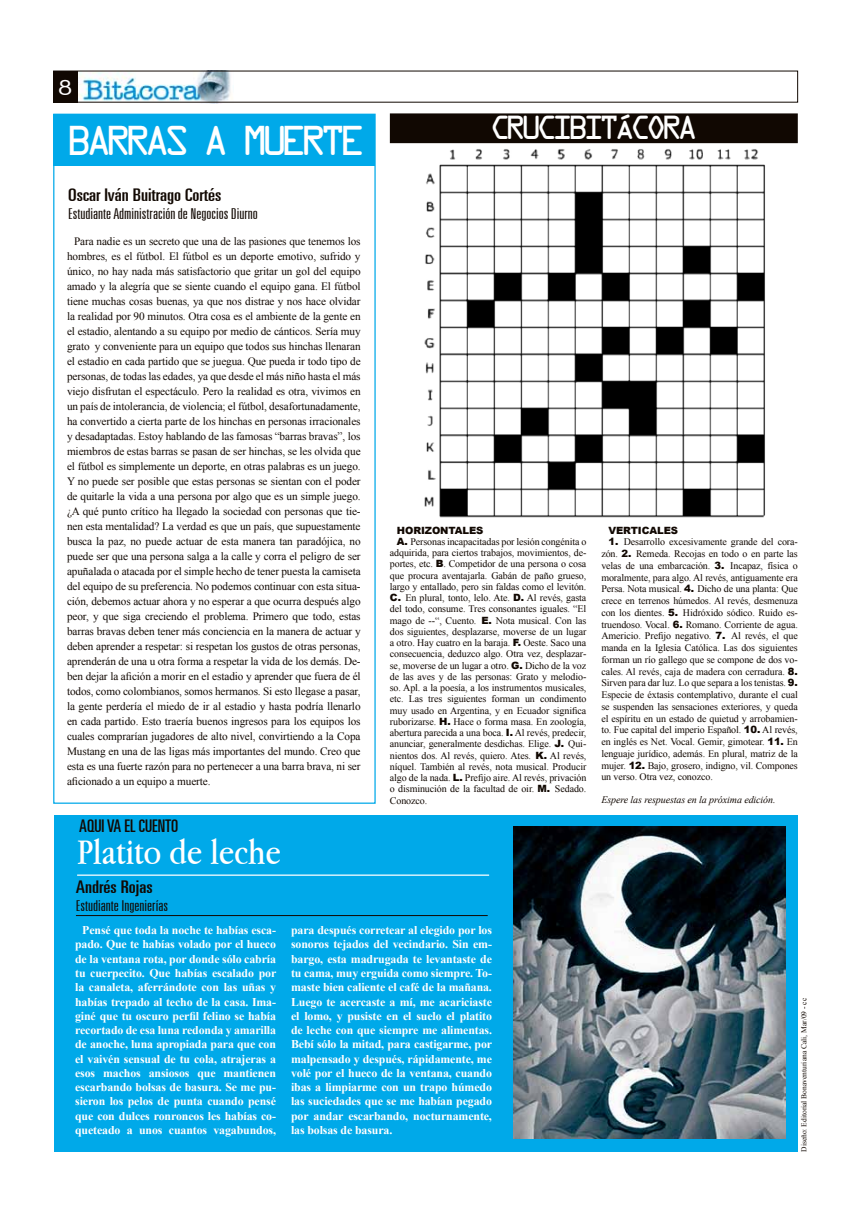
<style>
.page{position:relative;width:851px;height:1205px;background:#fff}
.page>*{position:absolute;margin:0;border:0;box-sizing:border-box;transform-origin:0 0}
.t1{font:37.5px "Apple Garamond";color:#fff}
.t2{font:37.5px "OCRA Std";color:#fff}
.t3{font:30px "OCRA Std";letter-spacing:-.2em;color:#fff}
.t4{font:500 22.5px "Amer Typewriter IT Cby BT";color:#fff}
.t5{font:ultra-condensed 17.5px "Univers";color:#110802;scale:1.2 1}
.t6{font:ultra-condensed 17.5px "Univers";color:#110802}
.t7{font:300 ultra-condensed 15px "Univers";color:#110802;scale:1.2 1}
.t8{font:700 11.88px/14.2px "Times New Roman";letter-spacing:-.01em;color:#fff;text-align:center}
.t9{font:11.25px/15px "Times New Roman";letter-spacing:-.01em;color:#110802;text-align:justify}
.t10{font:10px/11.2px "Times New Roman";letter-spacing:-.01em;color:#110802;text-align:justify}
.t11{font:italic 10px "Times New Roman";letter-spacing:-.01em;color:#110802}
.t12{font:900 10px "Arial";letter-spacing:-.01em;color:#110802}
.t13{font:7.5px "Times New Roman";color:#110802}
.s1{font-family:"Arial";font-weight:900}
</style>
<div class="page">
<div style="left:390px;top:114px;width:407px;height:29px;background:#110802"></div>
<div style="left:390px;top:113px;width:407px;height:30px;border:1px solid #110802"></div>
<div style="left:54px;top:114px;width:321px;height:52px;background:#00a9e9"></div>
<div style="left:54px;top:815px;width:743px;height:336px;background:#00a9e9"></div>
<img style="left:424px;top:149px;width:341px;height:368px">
<img style="left:513px;top:827px;width:272px;height:311px">
<hr style="left:77px;top:874px;width:412px;height:2px;background:#fff">
<hr style="left:76px;top:915px;width:411px;height:1px;background:#110802">
<img style="left:78px;top:73px;width:155px;height:30px">
<div style="left:53px;top:71px;width:25px;height:31px;background:#110802"></div>
<h3 class="t4" style="left:58px;top:73px;width:16px">8</h3>
<h1 class="t2" style="left:66px;top:124px;width:40px">BARRA</h1>
<h1 class="t2" style="left:163px;top:124px;width:138px">S A MUERTE</h1>
<h3 class="t5" style="left:68px;top:185px;width:129px">Oscar Iván Buitrago Cortés</h3>
<h3 class="t7" style="left:68px;top:206px;width:159px">Estudiante Administración de Negocios Diurno</h3>
<p class="t9" style="left:67px;top:233px;width:295px;text-indent:7px">Para nadie es un secreto que una de las pasiones que tenemos los hombres, es el fútbol. El fútbol es un deporte emotivo, sufrido y único, no hay nada más satisfactorio que gritar un gol del equipo amado y la alegría que se siente cuando el equipo gana. El fútbol tiene muchas cosas buenas, ya que nos distrae y nos hace olvidar la realidad por 90 minutos. Otra cosa es el ambiente de la gente en el estadio, alentando a su equipo por medio de cánticos. Sería muy grato y conveniente para un equipo que todos sus hinchas llenaran el estadio en cada partido que se juegua. Que pueda ir todo tipo de personas, de todas las edades, ya que desde el más niño hasta el más viejo disfrutan el espectáculo. Pero la realidad es otra, vivimos en un país de intolerancia, de violencia; el fútbol, desafortunadamente, ha convertido a cierta parte de los hinchas en personas irracionales y desadaptadas. Estoy hablando de las famosas “barras bravas”, los miembros de estas barras se pasan de ser hinchas, se les olvida que el fútbol es simplemente un deporte, en otras palabras es un juego.<br>Y no puede ser posible que estas personas se sientan con el poder de quitarle la vida a una persona por algo que es un simple juego. ¿A qué punto crítico ha llegado la sociedad con personas que tie&shy;nen esta mentalidad? La verdad es que un país, que supuestamente busca la paz, no puede actuar de esta manera tan paradójica, no puede ser que una persona salga a la calle y corra el peligro de ser apuñalada o atacada por el simple hecho de tener puesta la camiseta del equipo de su preferencia. No podemos continuar con esta situa&shy;ción, debemos actuar ahora y no esperar a que ocurra después algo peor, y que siga creciendo el problema. Primero que todo, estas barras bravas deben tener más conciencia en la manera de actuar y deben aprender a respetar: si respetan los gustos de otras personas, aprenderán de una u otra forma a respetar la vida de los demás. De&shy;ben dejar la afición a morir en el estadio y aprender que fuera de él todos, como colombianos, somos hermanos. Si esto llegase a pasar, la gente perdería el miedo de ir al estadio y hasta podría llenarlo en cada partido. Esto traería buenos ingresos para los equipos los cuales comprarían jugadores de alto nivel, convirtiendo a la Copa Mustang en una de las ligas más importantes del mundo. Creo que esta es una fuerte razón para no pertenecer a una barra brava, ni ser aficionado a un equipo a muerte.</p>
<h3 class="t6" style="left:79px;top:815px;width:81px">Aqui va el cuento</h3>
<h1 class="t1" style="left:77px;top:829px;width:205px">Platito de leche</h1>
<h3 class="t5" style="left:76px;top:877px;width:65px">Andrés Rojas</h3>
<h3 class="t7" style="left:76px;top:898px;width:78px">Estudiante Ingenierías</h3>
<h2 class="t3" style="left:489px;top:115px;width:173px">CRUCIBITÁCORA</h2>
<p class="t12" style="left:397px;top:523px;width:88px">HORIZONTALES</p>
<p class="t10" style="left:390px;top:536px;width:198px;text-indent:7px"><span class="s1">A.</span> Personas incapacitadas por lesión congénita o adquirida, para ciertos trabajos, movimientos, de&shy;portes, etc. <span class="s1">B</span>. Competidor de una persona o cosa que procura aventajarla. Gabán de paño grueso, largo y entallado, pero sin faldas como el levitón.<br><span class="s1">C.</span> En plural, tonto, lelo. Ate. <span class="s1">D.</span> Al revés, gasta del todo, consume. Tres consonantes iguales. “El mago de --“, Cuento. <span class="s1">E.</span> Nota musical. Con las dos siguientes, desplazarse, moverse de un lugar a otro. Hay cuatro en la baraja. <span class="s1">F.</span> Oeste. Saco una consecuencia, deduzco algo. Otra vez, desplazar&shy;se, moverse de un lugar a otro. <span class="s1">G.</span> Dicho de la voz de las aves y de las personas: Grato y melodio&shy;so. Apl. a la poesía, a los instrumentos musicales, etc. Las tres siguientes forman un condimento muy usado en Argentina, y en Ecuador significa ruborizarse. <span class="s1">H.</span> Hace o forma masa. En zoología, abertura parecida a una boca. <span class="s1">I.</span> Al revés, predecir, anunciar, generalmente desdichas. Elige. <span class="s1">J.</span> Qui&shy;nientos dos. Al revés, quiero. Ates. <span class="s1">K.</span> Al revés, níquel. También al revés, nota musical. Producir algo de la nada. <span class="s1">L.</span> Prefijo aire. Al revés, privación o disminución de la facultad de oir. <span class="s1">M.</span> Sedado.<br>Conozco.</p>
<p class="t12" style="left:608px;top:523px;width:71px">VERTICALES</p>
<p class="t10" style="left:601px;top:536px;width:198px;line-height:11.8px;text-indent:7px"><span class="s1">1.</span> Desarrollo excesivamente grande del cora&shy;zón. <span class="s1">2.</span> Remeda. Recojas en todo o en parte las velas de una embarcación. <span class="s1">3.</span> Incapaz, física o moralmente, para algo. Al revés, antiguamente era Persa. Nota musical. <span class="s1">4.</span> Dicho de una planta: Que crece en terrenos húmedos. Al revés, desmenuza con los dientes. <span class="s1">5.</span> Hidróxido sódico. Ruido es&shy;truendoso. Vocal. <span class="s1">6.</span> Romano. Corriente de agua.<br>Americio. Prefijo negativo. <span class="s1">7.</span> Al revés, el que manda en la Iglesia Católica. Las dos siguientes forman un río gallego que se compone de dos vo&shy;cales. Al revés, caja de madera con cerradura. <span class="s1">8.<br></span>Sirven para dar luz. Lo que separa a los tenistas. <span class="s1">9.<br></span>Especie de éxtasis contemplativo, durante el cual se suspenden las sensaciones exteriores, y queda el espíritu en un estado de quietud y arrobamien&shy;to. Fue capital del imperio Español. <span class="s1">10.</span> Al revés, en inglés es Net. Vocal. Gemir, gimotear. <span class="s1">11.</span> En lenguaje jurídico, además. En plural, matriz de la mujer. <span class="s1">12.</span> Bajo, grosero, indigno, vil. Compones un verso. Otra vez, conozco.</p>
<p class="t11" style="left:601px;top:792px;width:176px">Espere las respuestas en la próxima edición.</p>
<p class="t8" style="left:75px;top:923px;width:202px">Pensé que toda la noche te habías esca&shy;pado. Que te habías volado por el hueco de la ventana rota, por donde sólo cabría tu cuerpecito. Que habías escalado por la canaleta, aferrándote con las uñas y habías trepado al techo de la casa. Ima&shy;giné que tu oscuro perfil felino se había recortado de esa luna redonda y amarilla de anoche, luna apropiada para que con el vaivén sensual de tu cola, atrajeras a esos machos ansiosos que mantienen escarbando bolsas de basura. Se me pu&shy;sieron los pelos de punta cuando pensé que con dulces ronroneos les habías co&shy;queteado a unos cuantos vagabundos,</p>
<p class="t8" style="left:291px;top:923px;width:202px;text-align:justify">para después corretear al elegido por los sonoros tejados del vecindario. Sin em&shy;bargo, esta madrugada te levantaste de tu cama, muy erguida como siempre. To&shy;maste bien caliente el café de la mañana.<br>Luego te acercaste a mí, me acariciaste el lomo, y pusiste en el suelo el platito de leche con que siempre me alimentas.<br>Bebí sólo la mitad, para castigarme, por malpensado y después, rápidamente, me volé por el hueco de la ventana, cuando ibas a limpiarme con un trapo húmedo las suciedades que se me habían pegado por andar escarbando, nocturnamente, las bolsas de basura.</p>
<p class="t13" style="left:798px;top:1152px;width:155px;rotate:-90deg">Diseño: Editorial Bonaventuriana Cali, Mar/09 - cc</p>
</div>
